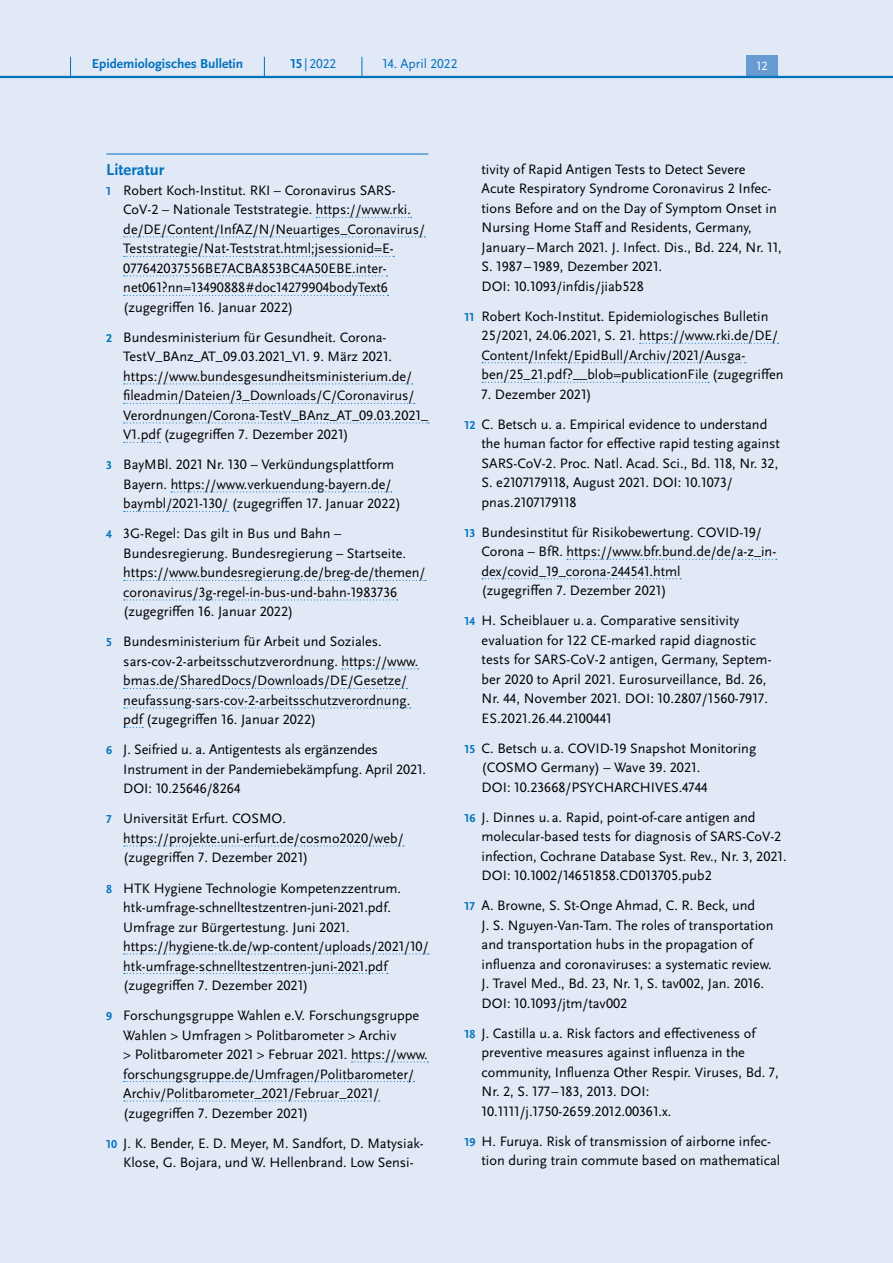
<style>
.page{position:relative;width:893px;height:1263px;background:#fff}
.page>*{position:absolute;margin:0;border:0;box-sizing:border-box;transform-origin:0 0}
.H4_-_Anhang_allerers{font:700 16.5px "Scala Sans Pro";color:#0072bc}
.t1{font:14.25px/19.5px "Scala Sans Pro";color:#000}
.t2{font:700 13.5px "Scala Sans Pro";color:#0072bc}
.t3{font:13.5px "Scala Sans Pro";color:#0072bc}
.t4{font:12.45px "Scala Sans Pro";color:#fff}
.s1{font-weight:700}
.s2{font-weight:700;font-size:12px;color:#0072bc}
</style>
<div class="page">
<div style="left:0;top:76px;width:893px;height:1187px;background:#e1e8f6"></div>
<hr style="left:106px;top:154px;width:322px;height:1px;background:#0072bc">
<svg style="left:316px;top:217px;width:95px;height:1px"></svg>
<svg style="left:124px;top:236px;width:301px;height:1px"></svg>
<svg style="left:124px;top:256px;width:270px;height:1px"></svg>
<svg style="left:124px;top:275px;width:263px;height:1px"></svg>
<svg style="left:124px;top:295px;width:264px;height:1px"></svg>
<svg style="left:124px;top:383px;width:289px;height:1px"></svg>
<svg style="left:124px;top:403px;width:291px;height:1px"></svg>
<svg style="left:124px;top:422px;width:305px;height:1px"></svg>
<svg style="left:124px;top:442px;width:37px;height:1px"></svg>
<svg style="left:171px;top:491px;width:221px;height:1px"></svg>
<svg style="left:124px;top:511px;width:105px;height:1px"></svg>
<svg style="left:124px;top:580px;width:302px;height:1px"></svg>
<svg style="left:124px;top:599px;width:274px;height:1px"></svg>
<svg style="left:342px;top:668px;width:77px;height:1px"></svg>
<svg style="left:124px;top:688px;width:283px;height:1px"></svg>
<svg style="left:124px;top:707px;width:287px;height:1px"></svg>
<svg style="left:124px;top:727px;width:19px;height:1px"></svg>
<svg style="left:124px;top:845px;width:280px;height:1px"></svg>
<svg style="left:124px;top:953px;width:305px;height:1px"></svg>
<svg style="left:124px;top:973px;width:264px;height:1px"></svg>
<svg style="left:352px;top:1061px;width:76px;height:1px"></svg>
<svg style="left:124px;top:1081px;width:290px;height:1px"></svg>
<svg style="left:124px;top:1100px;width:256px;height:1px"></svg>
<svg style="left:640px;top:343px;width:139px;height:1px"></svg>
<svg style="left:482px;top:362px;width:264px;height:1px"></svg>
<svg style="left:482px;top:382px;width:227px;height:1px"></svg>
<svg style="left:567px;top:559px;width:210px;height:1px"></svg>
<svg style="left:482px;top:578px;width:199px;height:1px"></svg>
<div style="left:0;top:0;width:893px;height:77px;background:#e1e8f6"></div>
<div style="left:746px;top:55px;width:32px;height:21px;background:#679bd2"></div>
<hr style="left:0;top:76px;width:893px;height:2px;background:#0072bc">
<svg style="left:70px;top:57px;width:1px;height:19px"></svg>
<svg style="left:264px;top:57px;width:1px;height:19px"></svg>
<svg style="left:362px;top:57px;width:1px;height:19px"></svg>
<p class="t2" style="left:92px;top:55px;width:153px">Epidemiologisches Bulletin</p>
<p class="t3" style="left:290px;top:55px;width:47px"><span class="s1">15</span>|2022</p>
<p class="t3" style="left:383px;top:55px;width:76px">14. April 2022</p>
<p class="t4" style="left:757px;top:59px;width:13px">12</p>
<h4 class="H4_-_Anhang_allerers" style="left:106px;top:160px;width:60px">Literatur</h4>
<p class="t1" style="left:123px;top:180px;width:303px;text-indent:-17px"><span class="s2">1</span> Robert Koch-Institut. RKI – Coronavirus SARS-CoV-2 – Nationale Teststrategie. https://www.rki. de/DE/Content/InfAZ/N/Neuartiges_Coronavirus/ Teststrategie/Nat-Teststrat.html;jsessionid=E-077642037556BE7ACBA853BC4A50EBE.inter&shy;net061?nn=13490888#doc14279904bodyText6 (zugegriffen 16. Januar 2022)</p>
<p class="t1" style="left:123px;top:327px;width:306px;text-indent:-17px"><span class="s2">2</span> Bundesministerium für Gesundheit. Corona-TestV_BAnz_AT_09.03.2021_V1. 9. März 2021. https://www.bundesgesundheitsministerium.de/ fileadmin/Dateien/3_Downloads/C/Coronavirus/ Verordnungen/Corona-TestV_BAnz_AT_09.03.2021_ V1.pdf (zugegriffen 7. Dezember 2021)</p>
<p class="t1" style="left:123px;top:455px;width:279px;text-indent:-17px"><span class="s2">3</span> BayMBl. 2021 Nr. 130 – Verkündungsplattform<br>Bayern. https://www.verkuendung-bayern.de/ baymbl/2021-130/ (zugegriffen 17. Januar 2022)</p>
<p class="t1" style="left:123px;top:524px;width:304px;text-indent:-17px"><span class="s2">4</span> 3G-Regel: Das gilt in Bus und Bahn – Bundesregierung. Bundesregierung – Startseite. https://www.bundesregierung.de/breg-de/themen/ coronavirus/3g-regel-in-bus-und-bahn-1983736 (zugegriffen 16. Januar 2022)</p>
<p class="t1" style="left:123px;top:632px;width:296px;text-indent:-17px"><span class="s2">5</span> Bundesministerium für Arbeit und Soziales. sars-cov-2-arbeitsschutzverordnung. https://www. bmas.de/SharedDocs/Downloads/DE/Gesetze/ neufassung-sars-cov-2-arbeitsschutzverordnung. pdf (zugegriffen 16. Januar 2022)</p>
<p class="t1" style="left:123px;top:740px;width:304px;text-indent:-17px"><span class="s2">6</span> J. Seifried u. a. Antigentests als ergänzendes<br>Instrument in der Pandemiebekämpfung. April 2021.<br>DOI: 10.25646/8264</p>
<p class="t1" style="left:123px;top:809px;width:282px;text-indent:-17px"><span class="s2">7</span> Universität Erfurt. COSMO. https://projekte.uni-erfurt.de/cosmo2020/web/ (zugegriffen 7. Dezember 2021)</p>
<p class="t1" style="left:123px;top:878px;width:307px;text-indent:-17px"><span class="s2">8</span> HTK Hygiene Technologie Kompetenzzentrum. htk-umfrage-schnelltestzentren-juni-2021.pdf.<br>Umfrage zur Bürgertestung. Juni 2021. https://hygiene-tk.de/wp-content/uploads/2021/10/ htk-umfrage-schnelltestzentren-juni-2021.pdf (zugegriffen 7. Dezember 2021)</p>
<p class="t1" style="left:123px;top:1005px;width:306px;text-indent:-17px"><span class="s2">9</span> Forschungsgruppe Wahlen e.V. Forschungsgruppe Wahlen &gt; Umfragen &gt; Politbarometer &gt; Archiv<br>&gt; Politbarometer 2021 &gt; Februar 2021. https://www. forschungsgruppe.de/Umfragen/Politbarometer/ Archiv/Politbarometer_2021/Februar_2021/ (zugegriffen 7. Dezember 2021)</p>
<p class="t1" style="left:106px;top:1133px;width:319px;text-align:center"><span class="s2">10</span> J. K. Bender, E. D. Meyer, M. Sandfort, D. Matysiak-<br>Klose, G. Bojara, und W. Hellenbrand. Low Sensi-</p>
<p class="t1" style="left:482px;top:159px;width:302px">tivity of Rapid Antigen Tests to Detect Severe Acute Respiratory Syndrome Coronavirus 2 Infec&shy;tions Before and on the Day of Symptom Onset in Nursing Home Staff and Residents, Germany, January –March 2021. J. Infect. Dis., Bd. 224, Nr. 11, S. 1987–1989, Dezember 2021.<br>DOI: 10.1093/infdis/jiab528</p>
<p class="t1" style="left:482px;top:306px;width:303px;text-indent:-17px"><span class="s2">11</span> Robert Koch-Institut. Epidemiologisches Bulletin 25/2021, 24.06.2021, S. 21. https://www.rki.de/DE/ Content/Infekt/EpidBull/Archiv/2021/Ausga&shy;ben/25_21.pdf?__blob=publicationFile (zugegriffen</p>
<p class="t1" style="left:482px;top:384px;width:112px">7. Dezember 2021)</p>
<p class="t1" style="left:482px;top:414px;width:300px;text-indent:-17px"><span class="s2">12</span> C. Betsch u. a. Empirical evidence to understand the human factor for effective rapid testing against SARS-CoV-2. Proc. Natl. Acad. Sci., Bd. 118, Nr. 32, S. e2107179118, August 2021. DOI: 10.1073/ pnas.2107179118</p>
<p class="t1" style="left:482px;top:522px;width:296px;text-indent:-17px"><span class="s2">13</span> Bundesinstitut für Risikobewertung. COVID-19/ Corona – BfR. https://www.bfr.bund.de/de/a-z_in&shy;dex/covid_19_corona-244541.html<br>(zugegriffen 7. Dezember 2021)</p>
<p class="t1" style="left:482px;top:611px;width:292px;text-indent:-17px"><span class="s2">14</span> H. Scheiblauer u. a. Comparative sensitivity evaluation for 122 CE-marked rapid diagnostic tests for SARS-CoV-2 antigen, Germany, Septem&shy;ber 2020 to April 2021. Eurosurveillance, Bd. 26, Nr. 44, November 2021. DOI: 10.2807/1560-7917.<br>ES.2021.26.44.2100441</p>
<p class="t1" style="left:482px;top:738px;width:276px;text-indent:-17px"><span class="s2">15</span> C. Betsch u. a. COVID-19 Snapshot Monitoring (COSMO Germany) – Wave 39. 2021.<br>DOI: 10.23668/PSYCHARCHIVES.4744</p>
<p class="t1" style="left:482px;top:807px;width:307px;text-indent:-17px"><span class="s2">16</span> J. Dinnes u. a. Rapid, point-of-care antigen and molecular-based tests for diagnosis of SARS-CoV-2 infection, Cochrane Database Syst. Rev., Nr. 3, 2021.<br>DOI: 10.1002/14651858.CD013705.pub2</p>
<p class="t1" style="left:482px;top:896px;width:293px;text-indent:-17px"><span class="s2">17</span> A. Browne, S. St-Onge Ahmad, C. R. Beck, und<br>J. S. Nguyen-Van-Tam. The roles of transportation and transportation hubs in the propagation of influenza and coronaviruses: a systematic review.<br>J. Travel Med., Bd. 23, Nr. 1, S. tav002, Jan. 2016.<br>DOI: 10.1093/jtm/tav002</p>
<p class="t1" style="left:482px;top:1023px;width:299px;text-indent:-17px"><span class="s2">18</span> J. Castilla u. a. Risk factors and effectiveness of preventive measures against influenza in the community, Influenza Other Respir. Viruses, Bd. 7, Nr. 2, S. 177–183, 2013. DOI:<br>10.1111/j.1750-2659.2012.00361.x.</p>
<p class="t1" style="left:482px;top:1131px;width:300px;text-indent:-17px"><span class="s2">19</span> H. Furuya. Risk of transmission of airborne infec&shy;tion during train commute based on mathematical</p>
</div>
